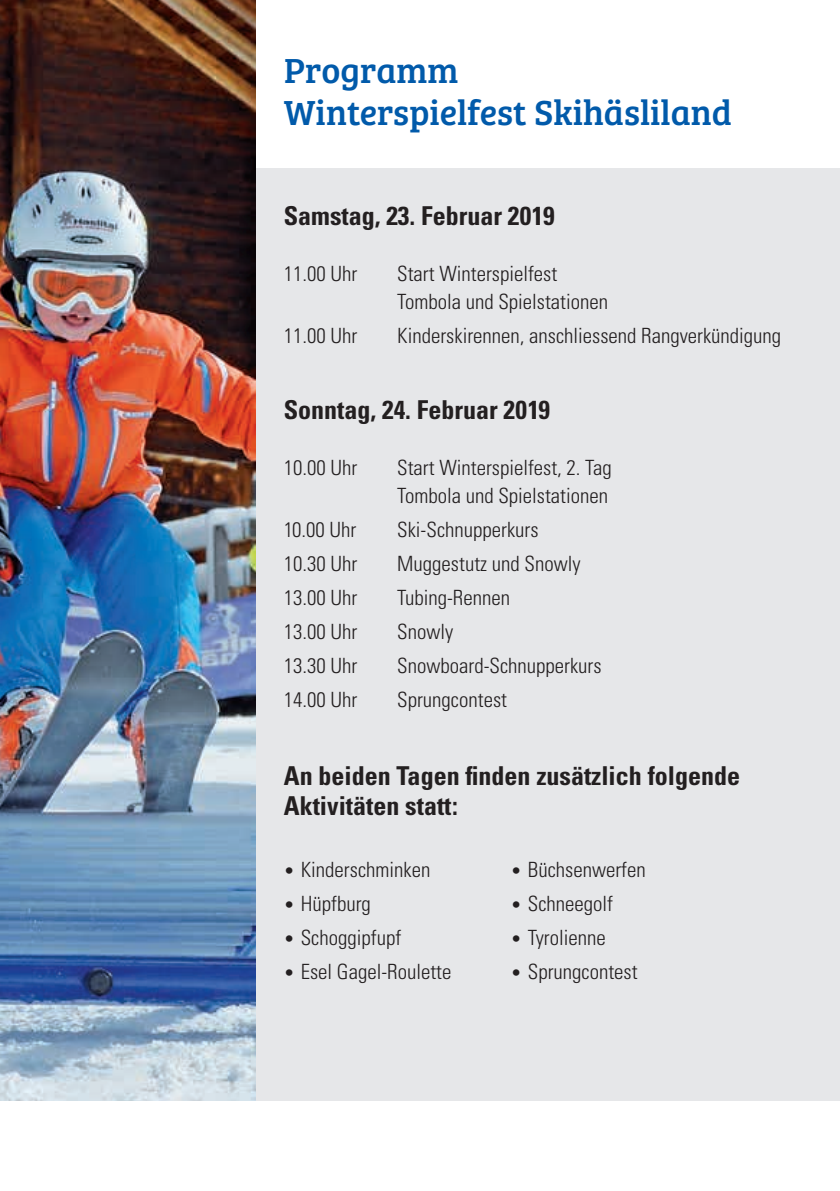
<style>
.page{position:relative;width:840px;height:1191px;background:#fff}
.page>*{position:absolute;margin:0;border:0;box-sizing:border-box;transform-origin:0 0}
.t1{font:36px/42px "Bree Serif";color:#015aaa}
.t2{font:700 condensed 26px/30px "Univers LT Std";color:#231f20}
.t3{font:300 condensed 21px/28px "Univers LT Std";color:#231f20}
.s1{font-size:18px}
</style>
<div class="page">
<div style="left:255px;top:168px;width:584px;height:932px;background:#e6e7e9"></div>
<img style="left:0;top:0;width:255px;height:1100px">
<h1 class="t1" style="left:283px;top:47px;width:449px">Programm<br>Winterspielfest Skihäsliland</h1>
<p class="t2" style="left:283px;top:200px;width:272px">Samstag, 23. Februar 2019</p>
<p class="t3" style="left:283px;top:259px;width:75px">11.00 Uhr</p>
<p class="t3" style="left:397px;top:259px;width:212px">Start Winterspielfest<br>Tombola und Spielstationen</p>
<p class="t3" style="left:283px;top:321px;width:75px">11.00 Uhr</p>
<p class="t3" style="left:397px;top:321px;width:385px">Kinderskirennen, anschliessend Rangverkündigung</p>
<p class="t2" style="left:283px;top:394px;width:267px">Sonntag, 24. Februar 2019</p>
<p class="t3" style="left:283px;top:453px;width:75px">10.00 Uhr</p>
<p class="t3" style="left:397px;top:453px;width:216px">Start Winterspielfest, 2. Tag<br>Tombola und Spielstationen</p>
<p class="t3" style="left:283px;top:515px;width:74px">10.00 Uhr</p>
<p class="t3" style="left:397px;top:515px;width:143px">Ski-Schnupperkurs</p>
<p class="t3" style="left:283px;top:549px;width:75px">10.30 Uhr</p>
<p class="t3" style="left:397px;top:549px;width:185px">Muggestutz und Snowly</p>
<p class="t3" style="left:283px;top:583px;width:75px">13.00 Uhr</p>
<p class="t3" style="left:397px;top:583px;width:114px">Tubing-Rennen</p>
<p class="t3" style="left:283px;top:617px;width:75px">13.00 Uhr</p>
<p class="t3" style="left:397px;top:617px;width:57px">Snowly</p>
<p class="t3" style="left:283px;top:651px;width:75px">13.30 Uhr</p>
<p class="t3" style="left:397px;top:651px;width:206px">Snowboard-Schnupperkurs</p>
<p class="t3" style="left:283px;top:685px;width:75px">14.00 Uhr</p>
<p class="t3" style="left:397px;top:685px;width:111px">Sprungcontest</p>
<p class="t2" style="left:283px;top:760px;width:457px">An beiden Tagen finden zusätzlich folgende<br>Aktivitäten statt:</p>
<p class="t3" style="left:283px;top:855px;width:148px"><span class="s1">•</span> Kinderschminken</p>
<p class="t3" style="left:510px;top:855px;width:136px"><span class="s1">•</span> Büchsenwerfen</p>
<p class="t3" style="left:283px;top:889px;width:88px"><span class="s1">•</span> Hüpfburg</p>
<p class="t3" style="left:510px;top:889px;width:104px"><span class="s1">•</span> Schneegolf</p>
<p class="t3" style="left:283px;top:923px;width:119px"><span class="s1">•</span> Schoggipfupf</p>
<p class="t3" style="left:510px;top:923px;width:96px"><span class="s1">•</span> Tyrolienne</p>
<p class="t3" style="left:283px;top:957px;width:169px"><span class="s1">•</span> Esel Gagel-Roulette</p>
<p class="t3" style="left:510px;top:957px;width:128px"><span class="s1">•</span> Sprungcontest</p>
</div>
